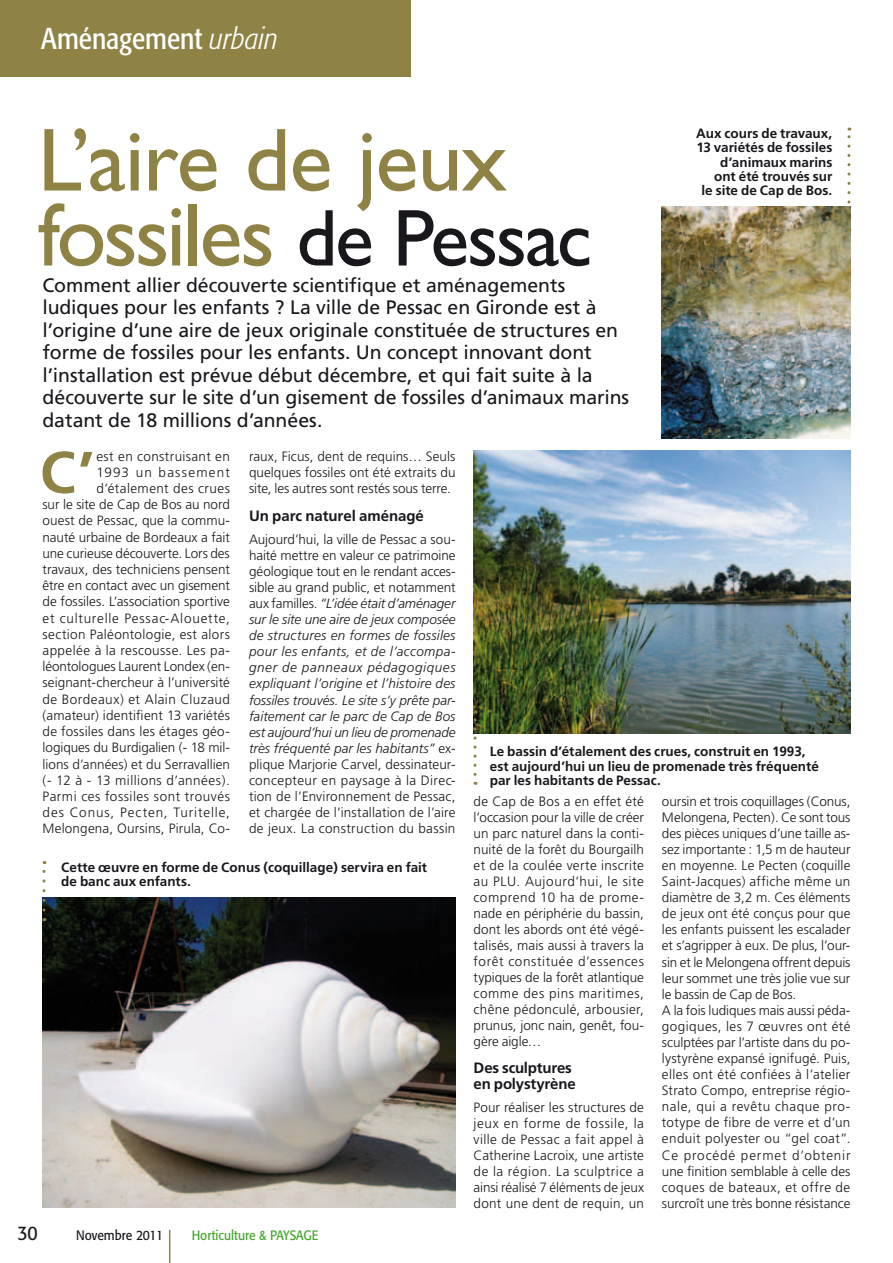
<style>
.page{position:relative;width:893px;height:1263px;background:#fff}
.page>*{position:absolute;margin:0;border:0;box-sizing:border-box;transform-origin:0 0}
.t1{font:90px/75px "Gill Sans";letter-spacing:-.025em;color:#8e8244}
.t2{font:700 58.65px "Frutiger";color:#8e8244}
.t3{font:condensed 30px "Formata";letter-spacing:-.01em;color:#fff}
.t4{font:19.5px/22.5px "Frutiger";letter-spacing:-.005em;color:#1a171c}
.t5{font:19.5px "Formata";color:#1a171c;scale:.9 1}
.t6{font:700 15px/16px "Frutiger";letter-spacing:-.01em;color:#1a171c}
.t7{font:300 13.5px/16px "Frutiger";letter-spacing:.005em;color:#1a171c;text-align:justify}
.t8{font:italic 300 13.5px/16px "Frutiger";color:#1a171c;text-align:justify}
.t9{font:700 13.5px/14.2px "Frutiger";color:#1a171c}
.t10{font:13.5px "Formata";color:#42a62a;scale:.9 1}
.t11{font:13.5px "Formata";color:#1a171c;scale:.9 1}
.s1{font-weight:300;font-style:italic}
.s2{font-size:81px;color:#1a171c}
.s3{font-style:normal}
</style>
<div class="page">
<div style="left:0;top:0;width:410px;height:77px;background:#8e8244"></div>
<hr style="left:169px;top:1230px;width:1px;height:33px;background:#8e8244">
<img style="left:474px;top:451px;width:376px;height:282px">
<img style="left:662px;top:206px;width:188px;height:232px">
<img style="left:43px;top:897px;width:413px;height:311px">
<svg style="left:43px;top:861px;width:3px;height:49px"></svg>
<svg style="left:474px;top:710px;width:3px;height:64px"></svg>
<svg style="left:847px;top:128px;width:3px;height:93px"></svg>
<h3 class="t3" style="left:20px;top:16px;width:139px">Pro des villes</h3>
<h3 class="t3" style="left:41px;top:21px;width:239px">Aménagement <span class="s1">urbain</span></h3>
<h1 class="t1" style="left:38px;top:122px;width:556px">L’aire de jeux fossiles <span class="s2">de Pessac</span></h1>
<p class="t4" style="left:43px;top:273px;width:588px">Comment allier découverte scientifique et aménagements ludiques pour les enfants ? La ville de Pessac en Gironde est à l’origine d’une aire de jeux originale constituée de structures en forme de fossiles pour les enfants. Un concept innovant dont l’installation est prévue début décembre, et qui fait suite à la découverte sur le site d’un gisement de fossiles d’animaux marins datant de 18 millions d’années.</p>
<p class="t9" style="left:696px;top:126px;width:138px;text-align:right">Aux cours de travaux,<br>13 variétés de fossiles d’animaux marins ont été trouvés sur<br>le site de Cap de Bos.</p>
<p class="t7" style="left:43px;top:449px;width:189px;text-align:right">est en construisant en<br>1993 un bassement d’étalement des crues<br>sur le site de Cap de Bos au nord ouest de Pessac, que la commu&shy;nauté urbaine de Bordeaux a fait une curieuse découverte. Lors des travaux, des techniciens pensent être en contact avec un gisement de fossiles. L’association sportive et culturelle Pessac-Alouette, section Paléontologie, est alors appelée à la rescousse. Les pa&shy;léontologues Laurent Londex (en&shy;seignant-chercheur à l’université de Bordeaux) et Alain Cluzaud (amateur) identifient 13 variétés de fossiles dans les étages géo&shy;logiques du Burdigalien (- 18 mil&shy;lions d’années) et du Serravallien (- 12 à - 13 millions d’années).<br>Parmi ces fossiles sont trouvés des Conus, Pecten, Turitelle,<br>Melongena, Oursins, Pirula, Co-</p>
<p class="t7" style="left:249px;top:448px;width:208px">raux, Ficus, dent de requins… Seuls quelques fossiles ont été extraits du site, les autres sont restés sous terre.</p>
<h2 class="t2" style="left:40px;top:438px;width:56px">C’</h2>
<p class="t6" style="left:249px;top:508px;width:176px">Un parc naturel aménagé</p>
<p class="t8" style="left:249px;top:531px;width:208px"><span class="s3">Aujourd’hui, la ville de Pessac a sou&shy;haité mettre en valeur ce patrimoine géologique tout en le rendant acces&shy;sible au grand public, et notamment aux familles.</span> “L’idée était d’aménager sur le site une aire de jeux composée de structures en formes de fossiles pour les enfants, et de l’accompa&shy;gner de panneaux pédagogiques expliquant l’origine et l’histoire des fossiles trouvés. Le site s’y prête par&shy;faitement car le parc de Cap de Bos est aujourd’hui un lieu de promenade très fréquenté par les habitants” <span class="s3">ex&shy;plique Marjorie Carvel, dessinateur&shy;concepteur en paysage à la Direc&shy;tion de l’Environnement de Pessac, et chargée de l’installation de l’aire de jeux. La construction du bassin</span></p>
<p class="t9" style="left:61px;top:859px;width:367px">Cette œuvre en forme de Conus (coquillage) servira en fait de banc aux enfants.</p>
<h3 class="t5" style="left:18px;top:1221px;width:24px">30</h3>
<p class="t11" style="left:76px;top:1227px;width:98px">Novembre 2011</p>
<p class="t10" style="left:192px;top:1227px;width:142px">Horticulture &amp; PAYSAGE</p>
<p class="t9" style="left:490px;top:744px;width:330px">Le bassin d’étalement des crues, construit en 1993, est aujourd’hui un lieu de promenade très fréquenté par les habitants de Pessac.</p>
<p class="t7" style="left:474px;top:793px;width:172px">de Cap de Bos a en effet été l’occasion pour la ville de créer un parc naturel dans la conti&shy;nuité de la forêt du Bourgailh et de la coulée verte inscrite au PLU. Aujourd’hui, le site comprend 10 ha de prome&shy;nade en périphérie du bassin, dont les abords ont été végé&shy;talisés, mais aussi à travers la forêt constituée d’essences typiques de la forêt atlantique comme des pins maritimes, chêne pédonculé, arbousier, prunus, jonc nain, genêt, fou&shy;gère aigle…</p>
<p class="t6" style="left:474px;top:1060px;width:104px">Des sculptures en polystyrène</p>
<p class="t7" style="left:474px;top:1099px;width:172px">Pour réaliser les structures de jeux en forme de fossile, la ville de Pessac a fait appel à Catherine Lacroix, une artiste de la région. La sculptrice a ainsi réalisé 7 éléments de jeux dont une dent de requin, un</p>
<p class="t7" style="left:662px;top:793px;width:190px;text-align:left">oursin et trois coquillages (Conus,<br>Melongena, Pecten). Ce sont tous des pièces uniques d’une taille as&shy;sez importante : 1,5 m de hauteur en moyenne. Le Pecten (coquille<br>Saint-Jacques) affiche même un diamètre de 3,2 m. Ces éléments de jeux ont été conçus pour que les enfants puissent les escalader et s’agripper à eux. De plus, l’our&shy;sin et le Melongena offrent depuis leur sommet une très jolie vue sur le bassin de Cap de Bos.<br>A la fois ludiques mais aussi péda&shy;gogiques, les 7 œuvres ont été sculptées par l’artiste dans du po&shy;lystyrène expansé ignifugé. Puis, elles ont été confiées à l’atelier<br>Strato Compo, entreprise régio&shy;nale, qui a revêtu chaque pro&shy;totype de fibre de verre et d’un enduit polyester ou “gel coat”.<br>Ce procédé permet d’obtenir une finition semblable à celle des coques de bateaux, et offre de surcroît une très bonne résistance</p>
</div>
